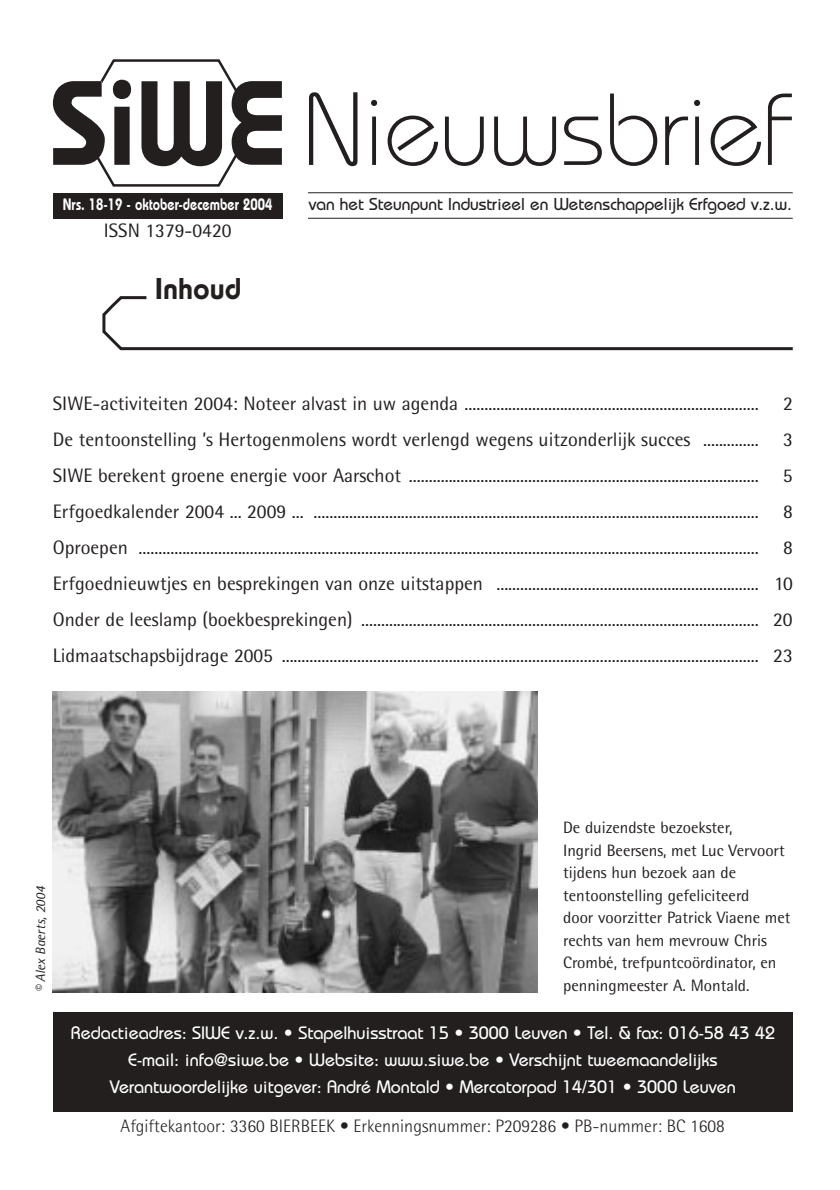
<style>
.page{position:relative;width:840px;height:1190px;background:#fff}
.page>*{position:absolute;margin:0;border:0;box-sizing:border-box;transform-origin:0 0}
.t1{font:300 102px "Bauhaus";letter-spacing:-.015em;color:#231f1f}
.t2{font:600 30px "Bauhaus";color:#231f1f}
.t3{font:19.6px/36px "Rotis Semi Sans";color:#231f1f;text-align:justify}
.t4{font:500 18px/27px "Bauhaus";color:#fff;text-align:center}
.t5{font:300 18px "Rotis Semi Sans";color:#231f1f}
.t6{font:500 17.2px "Bauhaus";color:#231f1f}
.t7{font:16.4px/22.4px "Rotis Semi Sans";color:#231f1f}
.t8{font:600 16.4px "Bauhaus";color:#fff;scale:.8 1}
.t9{font:italic 13.6px "Rotis Semi Sans";color:#231f1f}
</style>
<div class="page">
<div style="left:53px;top:1012px;width:740px;height:99px;background:#231f1f"></div>
<svg style="left:53px;top:59px;width:229px;height:128px"></svg>
<div style="left:53px;top:193px;width:230px;height:25px;background:#231f1f"></div>
<hr style="left:308px;top:218px;width:485px;height:1px;background:#231f1f">
<hr style="left:308px;top:192px;width:485px;height:1px;background:#231f1f">
<svg style="left:102px;top:296px;width:691px;height:55px"></svg>
<img style="left:53px;top:692px;width:485px;height:300px">
<h1 class="t1" style="left:302px;top:94px;width:490px">Nieuwsbrief</h1>
<p class="t8" style="left:63px;top:198px;width:264px">Nrs. 18-19 - oktober-december 2004</p>
<p class="t6" style="left:309px;top:198px;width:485px">van het Steunpunt Industrieel en Wetenschappelijk Erfgoed v.z.w.</p>
<p class="t3" style="left:104px;top:215px;width:129px">ISSN 1379-0420</p>
<h2 class="t2" style="left:155px;top:278px;width:88px">Inhoud</h2>
<p class="t3" style="left:53px;top:388px;width:741px">SIWE-activiteiten 2004: Noteer alvast in uw agenda .......................................................................... 2<br>De tentoonstelling ’s Hertogenmolens wordt verlengd wegens uitzonderlijk succes .............. 3<br>SIWE berekent groene energie voor Aarschot ........................................................................................ 5<br>Erfgoedkalender 2004 ... 2009 ... ................................................................................................................ 8<br>Oproepen ............................................................................................................................................................ 8<br>Erfgoednieuwtjes en besprekingen van onze uitstappen .................................................................. 10<br>Onder de leeslamp (boekbesprekingen) .................................................................................................... 20<br>Lidmaatschapsbijdrage 2005 ........................................................................................................................ 23</p>
<p class="t9" style="left:36px;top:992px;width:108px;rotate:-90deg">© Alex Baerts, 2004</p>
<p class="t7" style="left:563px;top:818px;width:229px">De duizendste bezoekster,<br>Ingrid Beersens, met Luc Vervoort tijdens hun bezoek aan de tentoonstelling gefeliciteerd<br>door voorzitter Patrick Viaene met rechts van hem mevrouw Chris<br>Crombé, trefpuntcoördinator, en</p>
<p class="t7" style="left:563px;top:976px;width:188px">penningmeester A. Montald.</p>
<p class="t4" style="left:71px;top:1021px;width:706px">Redactieadres: SIWE v.z.w. • Stapelhuisstraat 15 • 3000 Leuven • Tel. &amp; fax: 016-58 43 42<br>E-mail: info@siwe.be • Website: www.siwe.be • Verschijnt tweemaandelijks<br>Verantwoordelijke uitgever: André Montald • Mercatorpad 14/301 • 3000 Leuven</p>
<p class="t5" style="left:121px;top:1120px;width:606px">Afgiftekantoor: 3360 BIERBEEK • Erkenningsnummer: P209286 • PB-nummer: BC 1608</p>
</div>
